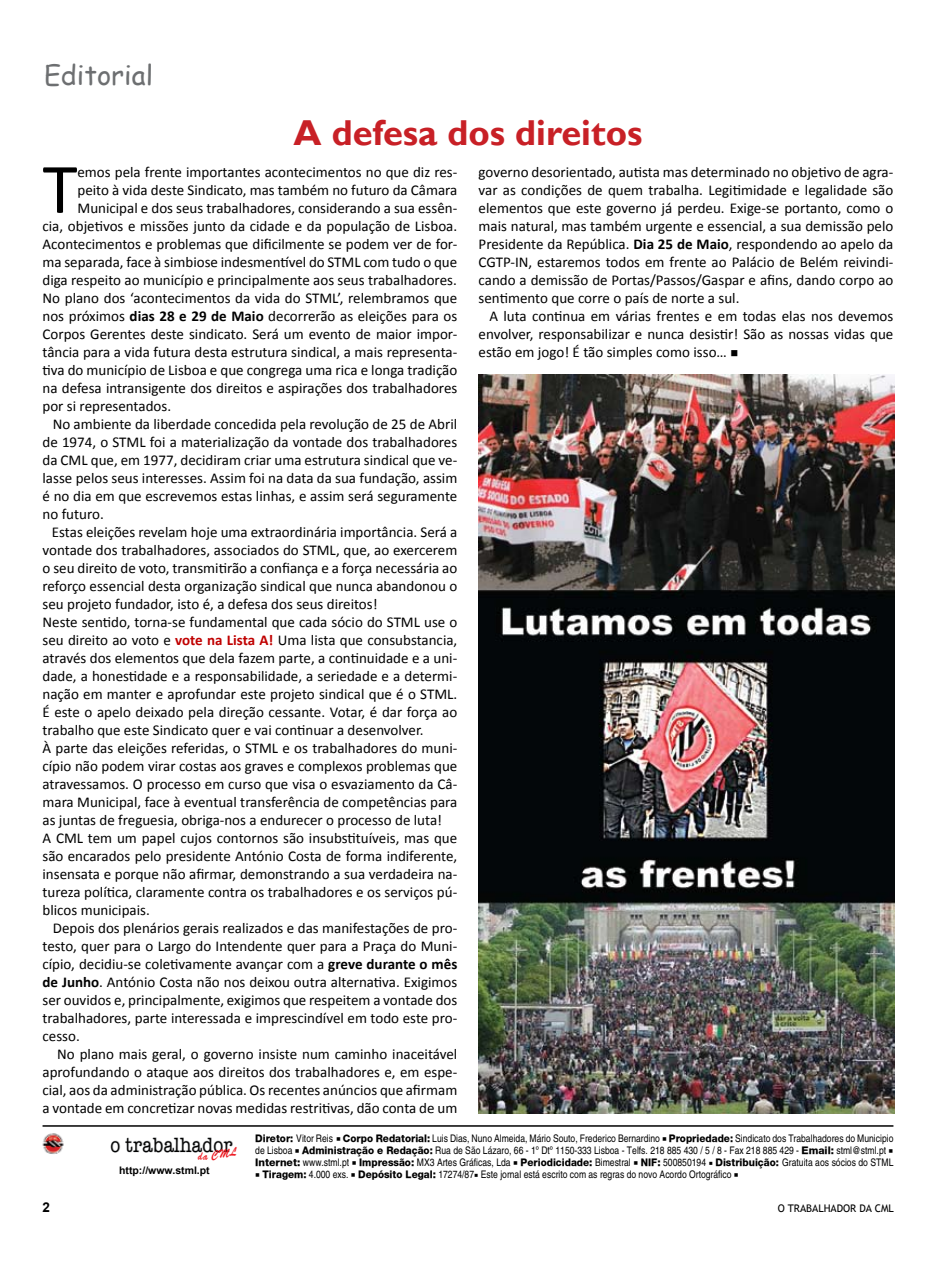
<style>
.page{position:relative;width:936px;height:1263px;background:#fff}
.page>*{position:absolute;margin:0;border:0;box-sizing:border-box;transform-origin:0 0}
.t1{font:71.7px "Calibri";color:#000}
.t2{font:700 36px "Gill Sans";color:#c82026}
.t3{font:27px "Comic Sans MS";color:#6d6f71}
.t4{font:500 21px "American Typ Itc DEE";letter-spacing:.02em;color:#000;scale:.86 1}
.t5{font:15px/18px "Calibri";color:#000;text-align:justify}
.t6{font:700 13.5px "Arial";color:#000}
.t7{font:12px "Brush Script Std";color:#ed1c24;scale:.82 1}
.t8{font:condensed 10.5px/12px "Helvetica";color:#000;text-align:justify}
.t9{font:10.5px "Trebuchet MS";color:#000}
.t10{font:700 10.35px "Arial";color:#000}
.s1{font-weight:700}
.s2{font-weight:700;color:#c00000}
.s3{font-family:"Helvetica Neue";font-weight:800;font-stretch:normal}
.s4{font-family:"Minion Pro";font-stretch:normal;font-size:12px}
.s5{font-family:"Minion Pro";font-stretch:normal}
</style>
<div class="page">
<hr style="left:43px;top:1125px;width:850px;height:2px;background:#000">
<svg style="left:110px;top:1137px;width:123px;height:16px"></svg>
<img style="left:42px;top:1133px;width:22px;height:21px">
<img style="left:478px;top:375px;width:416px;height:738px">
<h3 class="t3" style="left:44px;top:56px;width:110px">Editorial</h3>
<h2 class="t2" style="left:293px;top:111px;width:350px">A defesa dos direitos</h2>
<h1 class="t1" style="left:43px;top:144px;width:36px">T</h1>
<p class="t5" style="left:77px;top:163px;width:381px">emos pela frente importantes acontecimentos no que diz res-</p>
<p class="t5" style="left:77px;top:181px;width:381px">peito à vida deste Sindicato, mas também no futuro da Câmara</p>
<p class="t5" style="left:77px;top:199px;width:381px">Municipal e dos seus trabalhadores, considerando a sua essên-</p>
<p class="t5" style="left:43px;top:217px;width:416px">cia, objetivos e missões junto da cidade e da população de Lisboa.</p>
<p class="t5" style="left:43px;top:235px;width:416px">Acontecimentos e problemas que dificilmente se podem ver de for-</p>
<p class="t5" style="left:43px;top:253px;width:416px">ma separada, face à simbiose indesmentível do STML com tudo o que</p>
<p class="t5" style="left:43px;top:271px;width:416px">diga respeito ao município e principalmente aos seus trabalhadores.</p>
<p class="t5" style="left:43px;top:289px;width:416px">No plano dos ‘acontecimentos da vida do STML’, relembramos que</p>
<p class="t5" style="left:43px;top:307px;width:416px">nos próximos <span class="s1">dias 28 e 29 de Maio</span> decorrerão as eleições para os</p>
<p class="t5" style="left:43px;top:325px;width:416px">Corpos Gerentes deste sindicato. Será um evento de maior impor-</p>
<p class="t5" style="left:43px;top:343px;width:416px">tância para a vida futura desta estrutura sindical, a mais representa-</p>
<p class="t5" style="left:43px;top:361px;width:416px">tiva do município de Lisboa e que congrega uma rica e longa tradição</p>
<p class="t5" style="left:43px;top:379px;width:416px">na defesa intransigente dos direitos e aspirações dos trabalhadores</p>
<p class="t5" style="left:43px;top:397px;width:130px">por si representados.</p>
<p class="t5" style="left:53px;top:415px;width:406px">No ambiente da liberdade concedida pela revolução de 25 de Abril</p>
<p class="t5" style="left:43px;top:433px;width:416px">de 1974, o STML foi a materialização da vontade dos trabalhadores</p>
<p class="t5" style="left:43px;top:451px;width:416px">da CML que, em 1977, decidiram criar uma estrutura sindical que ve-</p>
<p class="t5" style="left:43px;top:469px;width:416px">lasse pelos seus interesses. Assim foi na data da sua fundação, assim</p>
<p class="t5" style="left:43px;top:487px;width:416px">é no dia em que escrevemos estas linhas, e assim será seguramente</p>
<p class="t5" style="left:43px;top:505px;width:63px">no futuro.</p>
<p class="t5" style="left:52px;top:523px;width:407px">Estas eleições revelam hoje uma extraordinária importância. Será a</p>
<p class="t5" style="left:43px;top:541px;width:416px">vontade dos trabalhadores, associados do STML, que, ao exercerem</p>
<p class="t5" style="left:43px;top:559px;width:416px">o seu direito de voto, transmitirão a confiança e a força necessária ao</p>
<p class="t5" style="left:43px;top:577px;width:416px">reforço essencial desta organização sindical que nunca abandonou o</p>
<p class="t5" style="left:43px;top:595px;width:336px">seu projeto fundador, isto é, a defesa dos seus direitos!</p>
<p class="t5" style="left:43px;top:613px;width:416px">Neste sentido, torna-se fundamental que cada sócio do STML use o</p>
<p class="t5" style="left:43px;top:631px;width:416px">seu direito ao voto e <span class="s2">vote na Lista A!</span> Uma lista que consubstancia,</p>
<p class="t5" style="left:43px;top:649px;width:416px">através dos elementos que dela fazem parte, a continuidade e a uni-</p>
<p class="t5" style="left:43px;top:667px;width:416px">dade, a honestidade e a responsabilidade, a seriedade e a determi-</p>
<p class="t5" style="left:43px;top:685px;width:416px">nação em manter e aprofundar este projeto sindical que é o STML.</p>
<p class="t5" style="left:43px;top:703px;width:416px">É este o apelo deixado pela direção cessante. Votar, é dar força ao</p>
<p class="t5" style="left:43px;top:721px;width:382px">trabalho que este Sindicato quer e vai continuar a desenvolver.</p>
<p class="t5" style="left:43px;top:739px;width:416px">À parte das eleições referidas, o STML e os trabalhadores do muni-</p>
<p class="t5" style="left:43px;top:757px;width:416px">cípio não podem virar costas aos graves e complexos problemas que</p>
<p class="t5" style="left:43px;top:775px;width:416px">atravessamos. O processo em curso que visa o esvaziamento da Câ-</p>
<p class="t5" style="left:43px;top:793px;width:416px">mara Municipal, face à eventual transferência de competências para</p>
<p class="t5" style="left:43px;top:811px;width:401px">as juntas de freguesia, obriga-nos a endurecer o processo de luta!</p>
<p class="t5" style="left:43px;top:829px;width:416px">A CML tem um papel cujos contornos são insubstituíveis, mas que</p>
<p class="t5" style="left:43px;top:847px;width:416px">são encarados pelo presidente António Costa de forma indiferente,</p>
<p class="t5" style="left:43px;top:865px;width:416px">insensata e porque não afirmar, demonstrando a sua verdadeira na-</p>
<p class="t5" style="left:43px;top:883px;width:416px">tureza política, claramente contra os trabalhadores e os serviços pú-</p>
<p class="t5" style="left:43px;top:901px;width:109px">blicos municipais.</p>
<p class="t5" style="left:53px;top:919px;width:406px">Depois dos plenários gerais realizados e das manifestações de pro-</p>
<p class="t5" style="left:43px;top:937px;width:416px">testo, quer para o Largo do Intendente quer para a Praça do Muni-</p>
<p class="t5" style="left:43px;top:955px;width:416px">cípio, decidiu-se coletivamente avançar com a <span class="s1">greve durante o mês</span></p>
<p class="t5" style="left:43px;top:973px;width:416px"><span class="s1">de Junho</span>. António Costa não nos deixou outra alternativa. Exigimos</p>
<p class="t5" style="left:43px;top:991px;width:416px">ser ouvidos e, principalmente, exigimos que respeitem a vontade dos</p>
<p class="t5" style="left:43px;top:1009px;width:416px">trabalhadores, parte interessada e imprescindível em todo este pro-</p>
<p class="t5" style="left:43px;top:1027px;width:39px">cesso.</p>
<p class="t5" style="left:57px;top:1045px;width:401px">No plano mais geral, o governo insiste num caminho inaceitável</p>
<p class="t5" style="left:43px;top:1063px;width:416px">aprofundando o ataque aos direitos dos trabalhadores e, em espe-</p>
<p class="t5" style="left:43px;top:1081px;width:416px">cial, aos da administração pública. Os recentes anúncios que afirmam</p>
<p class="t5" style="left:43px;top:1099px;width:416px">a vontade em concretizar novas medidas restritivas, dão conta de um</p>
<p class="t5" style="left:478px;top:163px;width:416px">governo desorientado, autista mas determinado no objetivo de agra&shy;var as condições de quem trabalha. Legitimidade e legalidade são elementos que este governo já perdeu. Exige-se portanto, como o mais natural, mas também urgente e essencial, a sua demissão pelo Presidente da República. <span class="s1">Dia 25 de Maio</span>, respondendo ao apelo da CGTP-IN, estaremos todos em frente ao Palácio de Belém reivindi&shy;cando a demissão de Portas/Passos/Gaspar e afins, dando corpo ao sentimento que corre o país de norte a sul.</p>
<p class="t5" style="left:478px;top:307px;width:416px;text-indent:11px">A luta continua em várias frentes e em todas elas nos devemos envolver, responsabilizar e nunca desistir! São as nossas vidas que estão em jogo! É tão simples como isso… ■</p>
<h3 class="t4" style="left:111px;top:1133px;width:143px">o trabalhador</h3>
<p class="t7" style="left:197px;top:1150px;width:49px;rotate:-7deg">da CML</p>
<p class="t10" style="left:119px;top:1163px;width:92px">http://www.stml.pt</p>
<p class="t8" style="left:255px;top:1133px;width:639px"><span class="s3">Diretor:</span> Vitor Reis <span class="s4">■</span> <span class="s3">Corpo Redatorial:</span> Luis Dias, Nuno Almeida, Mário Souto, Frederico Bernardino <span class="s4">■</span> <span class="s3">Propriedade:</span> Sindicato dos Trabalhadores do Municipio de Lisboa <span class="s4">■</span> <span class="s3">Administração e Redação:</span> Rua de São Lázaro, 66 - 1º Dtº 1150-333 Lisboa - Telfs. 218 885 430 / 5 / 8 - Fax 218 885 429 - <span class="s3">Email:</span> stml@stml.pt <span class="s4">■ </span><span class="s3">Internet:</span> www.stml.pt <span class="s4">■</span> <span class="s3">Impressão:</span> MX3 Artes Gráficas, Lda <span class="s4">■</span> <span class="s3">Periodicidade:</span> Bimestral <span class="s4">■</span> <span class="s3">NIF:</span> 500850194 <span class="s5">■</span> <span class="s3">Distribuição:</span> Gratuita aos sócios do STML</p>
<p class="t8" style="left:255px;top:1169px;width:485px"><span class="s4">■</span> <span class="s3">Tiragem:</span> 4.000 exs. <span class="s4">■</span> <span class="s3">Depósito Legal:</span> 17274/87<span class="s5">■</span> Este jornal está escrito com as regras do novo Acordo Ortográfico <span class="s4">■</span></p>
<p class="t6" style="left:43px;top:1198px;width:9px">2</p>
<p class="t9" style="left:777px;top:1202px;width:118px">O TRABALHADOR DA CML</p>
</div>
